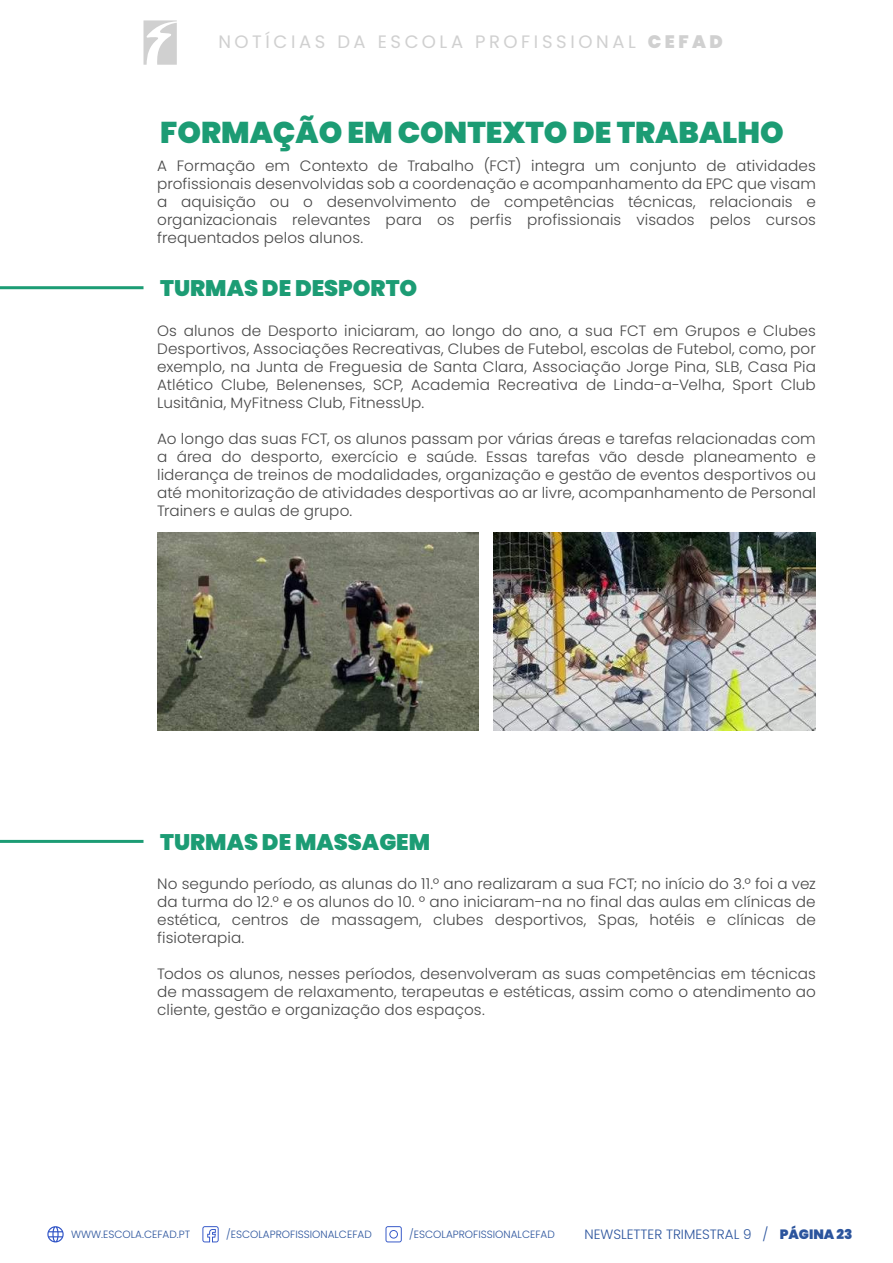
<style>
.page{position:relative;width:893px;height:1263px;background:#fff}
.page>*{position:absolute;margin:0;border:0;box-sizing:border-box;transform-origin:0 0}
.t1{font:900 30px "Poppins";color:#1c9c74}
.t2{font:900 22.5px "Poppins";color:#1c9c74}
.t3{font:18px "Poppins";letter-spacing:.2em;color:#d0d0d0}
.t4{font:300 15px/18px "Poppins";letter-spacing:.005em;color:#494949;text-align:justify}
.t5{font:300 13.5px "Poppins";color:#2b549d}
.t6{font:300 10.5px "Poppins";color:#2b549d}
.s1{font-weight:900}
</style>
<div class="page">
<svg style="left:144px;top:20px;width:33px;height:45px"></svg>
<svg style="left:47px;top:1226px;width:17px;height:16px"></svg>
<svg style="left:202px;top:1226px;width:17px;height:16px"></svg>
<svg style="left:385px;top:1226px;width:17px;height:16px"></svg>
<hr style="left:0;top:286px;width:144px;height:3px;background:#1c9c74">
<hr style="left:0;top:840px;width:144px;height:3px;background:#1c9c74">
<img style="left:157px;top:532px;width:322px;height:199px">
<img style="left:494px;top:532px;width:321px;height:199px">
<p class="t3" style="left:218px;top:31px;width:506px">NOTÍCIAS DA ESCOLA PROFISSIONAL <span class="s1">CEFAD</span></p>
<h1 class="t1" style="left:160px;top:115px;width:625px">FORMAÇÃO EM CONTEXTO DE TRABALHO</h1>
<p class="t4" style="left:157px;top:156px;width:660px">A Formação em Contexto de Trabalho (FCT) integra um conjunto de atividades profissionais desenvolvidas sob a coordenação e acompanhamento da EPC que visam a aquisição ou o desenvolvimento de competências técnicas, relacionais e organizacionais relevantes para os perfis profissionais visados pelos cursos frequentados pelos alunos.</p>
<h2 class="t2" style="left:160px;top:275px;width:259px">TURMAS DE DESPORTO</h2>
<p class="t4" style="left:157px;top:321px;width:660px">Os alunos de Desporto iniciaram, ao longo do ano, a sua FCT em Grupos e Clubes Desportivos, Associações Recreativas, Clubes de Futebol, escolas de Futebol, como, por exemplo, na Junta de Freguesia de Santa Clara, Associação Jorge Pina, SLB, Casa Pia Atlético Clube, Belenenses, SCP, Academia Recreativa de Linda-a-Velha, Sport Club Lusitânia, MyFitness Club, FitnessUp.</p>
<p class="t4" style="left:157px;top:429px;width:660px">Ao longo das suas FCT, os alunos passam por várias áreas e tarefas relacionadas com a área do desporto, exercício e saúde. Essas tarefas vão desde planeamento e liderança de treinos de modalidades, organização e gestão de eventos desportivos ou até monitorização de atividades desportivas ao ar livre, acompanhamento de Personal Trainers e aulas de grupo.</p>
<h2 class="t2" style="left:160px;top:829px;width:271px">TURMAS DE MASSAGEM</h2>
<p class="t4" style="left:157px;top:875px;width:660px">No segundo período, as alunas do 11.º ano realizaram a sua FCT; no início do 3.º foi a vez da turma do 12.º e os alunos do 10. º ano iniciaram-na no final das aulas em clínicas de estética, centros de massagem, clubes desportivos, Spas, hotéis e clínicas de fisioterapia.</p>
<p class="t4" style="left:157px;top:965px;width:660px">Todos os alunos, nesses períodos, desenvolveram as suas competências em técnicas de massagem de relaxamento, terapeutas e estéticas, assim como o atendimento ao cliente, gestão e organização dos espaços.</p>
<p class="t6" style="left:71px;top:1229px;width:121px">WWW.ESCOLA.CEFAD.PT</p>
<p class="t6" style="left:226px;top:1229px;width:147px">/ESCOLAPROFISSIONALCEFAD</p>
<p class="t6" style="left:409px;top:1229px;width:147px">/ESCOLAPROFISSIONALCEFAD</p>
<p class="t5" style="left:584px;top:1226px;width:270px">NEWSLETTER TRIMESTRAL 9 / <span class="s1">PÁGINA 23</span></p>
</div>
